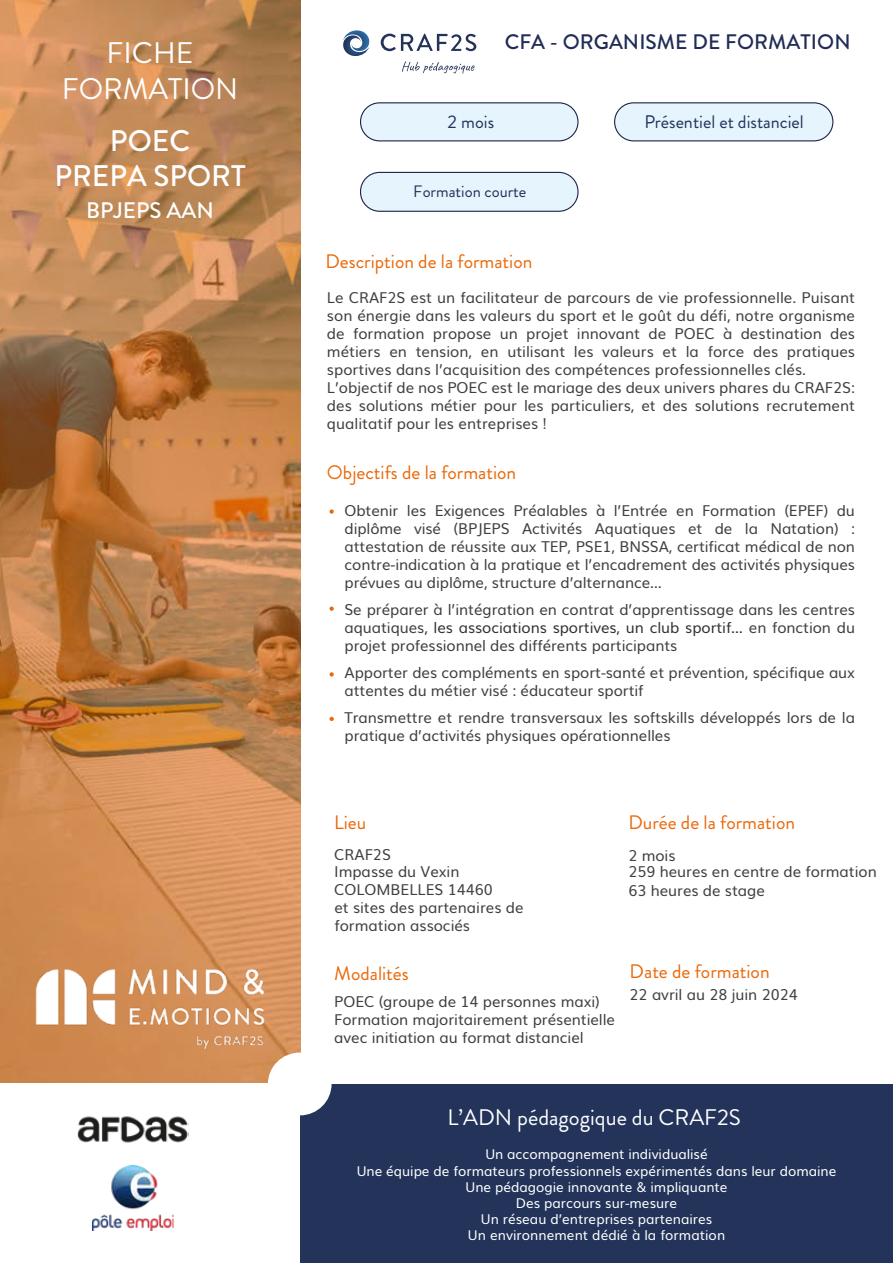
<style>
.page{position:relative;width:893px;height:1263px;background:#fff}
.page>*{position:absolute;margin:0;border:0;box-sizing:border-box;transform-origin:0 0}
.t1{font:29.7px/35.7px "Brandon Grotesque";color:#fff;text-align:center}
.t2{font:500 29.7px/35.7px "Brandon Grotesque";color:#fff;text-align:center}
.t3{font:22.5px "Brandon Grotesque";color:#fff}
.t4{font:500 22.5px "Brandon Grotesque";color:#fff}
.t5{font:500 21px "Brandon Grotesque";letter-spacing:.005em;color:#212c56}
.t6{font:19.5px "Brandon Grotesque";color:#ea6808}
.t7{font:18.15px "Brandon Grotesque";color:#23335a}
.t8{font:16.5px "Brandon Grotesque";color:#23335a}
.t9{font:15px/18px "Muli";color:#404040}
.t10{font:13.5px/16.2px "Muli";color:#fff;text-align:center}
.s1{color:#333}
</style>
<div class="page">
<svg style="left:0;top:0;width:300px;height:1082px;background:#c1834f"></svg>
<div style="left:361px;top:172px;width:217px;height:39px;background:#e5f4fd;border-radius:19px"></div>
<div style="left:360px;top:172px;width:219px;height:40px;border:1px solid #1f2448;border-radius:19px"></div>
<div style="left:300px;top:1084px;width:593px;height:178px;background:#23335a"></div>
<div style="left:361px;top:103px;width:217px;height:38px;background:#e5f4fd;border-radius:19px"></div>
<div style="left:360px;top:102px;width:219px;height:39px;border:1px solid #1f2448;border-radius:19px"></div>
<div style="left:615px;top:103px;width:218px;height:38px;background:#e5f4fd;border-radius:19px"></div>
<div style="left:614px;top:102px;width:219px;height:39px;border:1px solid #1f2448;border-radius:19px"></div>
<svg style="left:329px;top:606px;width:5px;height:5px"></svg>
<img style="left:34px;top:968px;width:232px;height:81px">
<div style="left:268px;top:1052px;width:64px;height:63px;background:#fff;border-radius:50%"></div>
<svg style="left:381px;top:34px;width:95px;height:17px"></svg>
<svg style="left:343px;top:30px;width:27px;height:26px"></svg>
<svg style="left:402px;top:61px;width:73px;height:13px"></svg>
<svg style="left:329px;top:672px;width:5px;height:4px"></svg>
<svg style="left:329px;top:717px;width:5px;height:4px"></svg>
<svg style="left:329px;top:509px;width:5px;height:5px"></svg>
<img style="left:77px;top:1116px;width:111px;height:27px">
<img style="left:92px;top:1166px;width:81px;height:65px">
<h1 class="t1" style="left:62px;top:36px;width:178px">FICHE<br>FORMATION</h1>
<h1 class="t2" style="left:54px;top:123px;width:193px">POEC<br>PREPA SPORT</h1>
<h2 class="t4" style="left:86px;top:194px;width:129px">BPJEPS AAN</h2>
<h3 class="t5" style="left:505px;top:27px;width:347px">CFA - ORGANISME DE FORMATION</h3>
<p class="t7" style="left:448px;top:109px;width:48px">2 mois</p>
<p class="t7" style="left:644px;top:109px;width:161px">Présentiel et distanciel</p>
<p class="t8" style="left:413px;top:180px;width:115px">Formation courte</p>
<h3 class="t6" style="left:325px;top:248px;width:209px">Description de la formation</h3>
<p class="t9" style="left:327px;top:288px;width:530px">Le CRAF2S est un facilitateur de parcours de vie professionnelle. Puisant son énergie dans les valeurs du sport et le goût du défi, notre organisme de formation propose un projet innovant de POEC à destination des métiers en tension, en utilisant les valeurs et la force des pratiques sportives dans l’acquisition des compétences professionnelles clés.<br>L’objectif de nos POEC est le mariage des deux univers phares du CRAF2S: des solutions métier pour les particuliers, et des solutions recrutement qualitatif pour les entreprises !</p>
<h3 class="t6" style="left:327px;top:459px;width:191px">Objectifs de la formation</h3>
<p class="t9" style="left:344px;top:500px;width:512px;text-align:justify">Obtenir les Exigences Préalables à l’Entrée en Formation (EPEF) du diplôme visé (BPJEPS Activités Aquatiques et de la Natation) : attestation de réussite aux TEP, PSE1, BNSSA, certificat médical de non contre-indication à la pratique et l’encadrement des activités physiques prévues au diplôme, structure d’alternance…</p>
<p class="t9" style="left:344px;top:599px;width:512px;text-align:justify">Se préparer à l’intégration en contrat d’apprentissage dans les centres aquatiques<span class="s1">, les associations sportives, un club sportif…</span> en fonction du projet professionnel des différents participants</p>
<p class="t9" style="left:344px;top:662px;width:512px">Apporter des compléments en sport-santé et prévention, spécifique aux attentes du métier visé : éducateur sportif</p>
<p class="t9" style="left:344px;top:707px;width:512px">Transmettre et rendre transversaux les softskills développés lors de la pratique d’activités physiques opérationnelles</p>
<h3 class="t6" style="left:334px;top:809px;width:33px">Lieu</h3>
<p class="t9" style="left:334px;top:845px;width:127px;line-height:16.5px">CRAF2S<br>Impasse du Vexin</p>
<p class="t9" style="left:334px;top:879px;width:191px">COLOMBELLES 14460<br>et sites des partenaires de formation associés</p>
<h3 class="t6" style="left:334px;top:960px;width:76px">Modalités</h3>
<p class="t9" style="left:334px;top:991px;width:282px">POEC (groupe de 14 personnes maxi)<br>Formation majoritairement présentielle avec initiation au format distanciel</p>
<h3 class="t6" style="left:628px;top:809px;width:168px">Durée de la formation</h3>
<p class="t9" style="left:628px;top:846px;width:250px;line-height:16.5px">2 mois<br>259 heures en centre de formation</p>
<p class="t9" style="left:628px;top:880px;width:138px">63 heures de stage</p>
<h3 class="t6" style="left:630px;top:958px;width:142px">Date de formation</h3>
<p class="t9" style="left:630px;top:984px;width:170px">22 avril au 28 juin 2024</p>
<h2 class="t3" style="left:447px;top:1102px;width:295px">L’ADN pédagogique du CRAF2S</h2>
<p class="t10" style="left:357px;top:1145px;width:481px">Un accompagnement individualisé<br>Une équipe de formateurs professionnels expérimentés dans leur domaine Une pédagogie innovante &amp; impliquante<br>Des parcours sur-mesure<br>Un réseau d’entreprises partenaires<br>Un environnement dédié à la formation</p>
</div>
